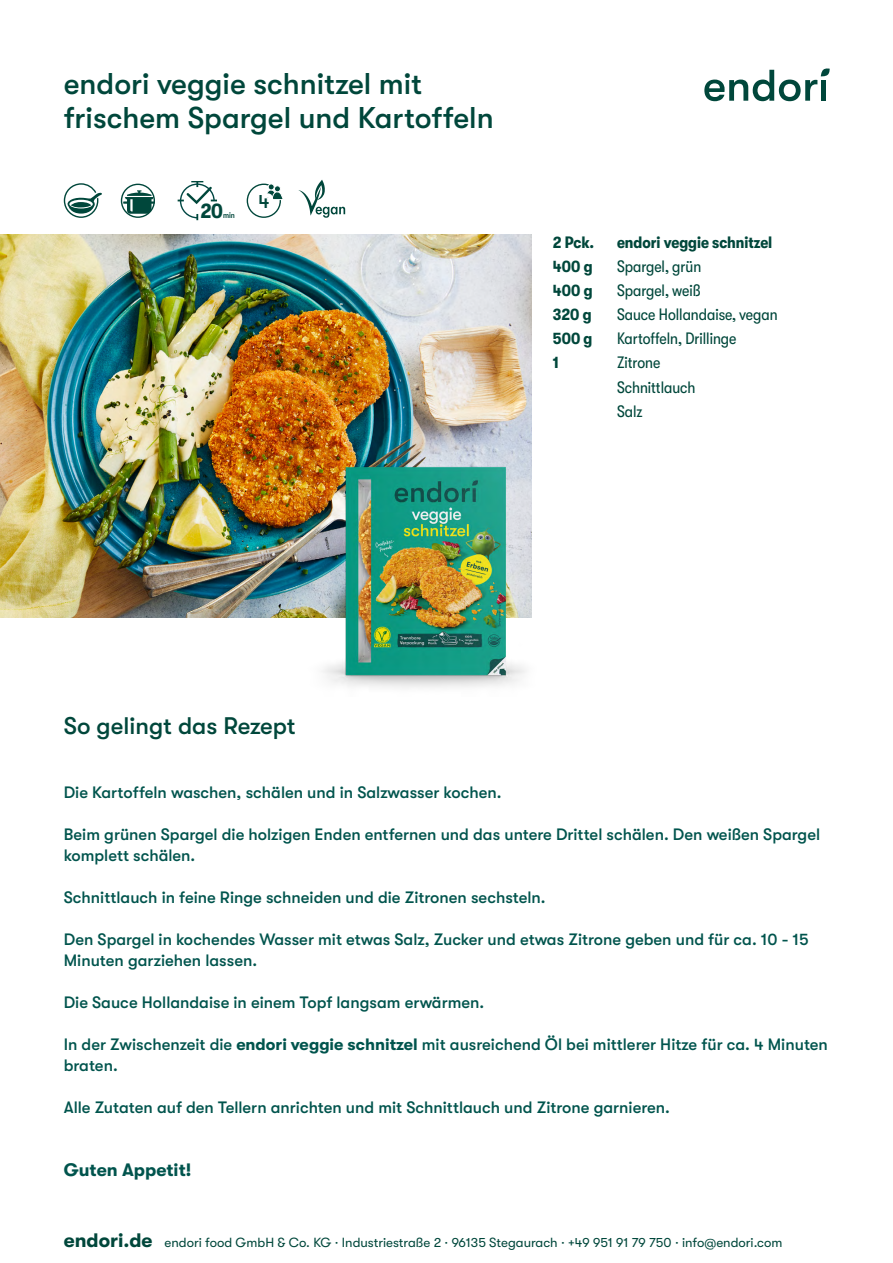
<style>
.page{position:relative;width:893px;height:1263px;background:#fff}
.page>*{position:absolute;margin:0;border:0;box-sizing:border-box;transform-origin:0 0}
.t1{font:500 30px/34.5px "GT Walsheim Pro";color:#00473b}
.t2{font:500 24px "GT Walsheim Pro";color:#00473b}
.t3{font:700 condensed 21px "GT Walsheim Pro";color:#00473b}
.t4{font:500 19.05px "GT Walsheim Pro";color:#00473b}
.t5{font:700 18px "GT Walsheim Pro";color:#00544d}
.t6{font:500 16.5px/21px "GT Walsheim Pro";color:#00544d}
.t7{font:condensed 16.5px/24.2px "GT Walsheim Pro";color:#00473b}
.t8{font:700 condensed 16.5px "GT Walsheim Pro";color:#00473b}
.t9{font:13.2px "GT Walsheim Pro";color:#00473b}
.t10{font:500 condensed 8.4px "GT Walsheim Pro";color:#00473b}
.s1{font-weight:700}
.s2{font-weight:700;font-size:19.5px}
</style>
<div class="page">
<svg style="left:704px;top:68px;width:126px;height:33px"></svg>
<img style="left:0;top:235px;width:531px;height:383px">
<img style="left:277px;top:421px;width:255px;height:267px">
<svg style="left:64px;top:183px;width:38px;height:35px"></svg>
<svg style="left:71px;top:202px;width:20px;height:6px"></svg>
<svg style="left:178px;top:181px;width:39px;height:39px"></svg>
<svg style="left:121px;top:184px;width:34px;height:34px"></svg>
<div style="left:247px;top:184px;width:34px;height:34px;border:1px solid #00473b;border-radius:50%"></div>
<div style="left:268px;top:183px;width:7px;height:7px;border:1px solid #fff;border-radius:50%"></div>
<svg style="left:253px;top:184px;width:30px;height:27px"></svg>
<svg style="left:298px;top:180px;width:47px;height:38px"></svg>
<h1 class="t1" style="left:64px;top:66px;width:431px">endori veggie schnitzel mit frischem Spargel und Kartoffeln</h1>
<p class="t3" style="left:200px;top:199px;width:24px">20</p>
<p class="t10" style="left:223px;top:210px;width:13px">min</p>
<p class="t4" style="left:258px;top:191px;width:13px">4</p>
<h2 class="t2" style="left:64px;top:712px;width:233px">So gelingt das Rezept</h2>
<p class="t8" style="left:553px;top:233px;width:42px">2 Pck.</p>
<p class="t8" style="left:617px;top:233px;width:157px">endori veggie schnitzel</p>
<p class="t8" style="left:553px;top:257px;width:41px">400 g</p>
<p class="t7" style="left:617px;top:254px;width:86px">Spargel, grün</p>
<p class="t8" style="left:553px;top:281px;width:41px">400 g</p>
<p class="t7" style="left:617px;top:278px;width:85px">Spargel, weiß</p>
<p class="t8" style="left:553px;top:305px;width:40px">320 g</p>
<p class="t7" style="left:617px;top:302px;width:162px">Sauce Hollandaise, vegan</p>
<p class="t8" style="left:553px;top:329px;width:41px">500 g</p>
<p class="t7" style="left:617px;top:327px;width:121px">Kartoffeln, Drillinge</p>
<p class="t8" style="left:553px;top:354px;width:8px">1</p>
<p class="t7" style="left:617px;top:351px;width:80px">Zitrone<br>Schnittlauch<br>Salz</p>
<p class="t6" style="left:64px;top:781px;width:439px">Die Kartoffeln waschen, schälen und in Salzwasser kochen.</p>
<p class="t6" style="left:64px;top:823px;width:758px">Beim grünen Spargel die holzigen Enden entfernen und das untere Drittel schälen. Den weißen Spargel komplett schälen.</p>
<p class="t6" style="left:64px;top:886px;width:483px">Schnittlauch in feine Ringe schneiden und die Zitronen sechsteln.</p>
<p class="t6" style="left:64px;top:928px;width:746px">Den Spargel in kochendes Wasser mit etwas Salz, Zucker und etwas Zitrone geben und für ca. 10 - 15<br>Minuten garziehen lassen.</p>
<p class="t6" style="left:64px;top:991px;width:422px">Die Sauce Hollandaise in einem Topf langsam erwärmen.</p>
<p class="t6" style="left:64px;top:1033px;width:766px">In der Zwischenzeit die <span class="s1">endori veggie schnitzel</span> mit ausreichend Öl bei mittlerer Hitze für ca. 4 Minuten braten.</p>
<p class="t6" style="left:64px;top:1096px;width:608px">Alle Zutaten auf den Tellern anrichten und mit Schnittlauch und Zitrone garnieren.</p>
<p class="t5" style="left:64px;top:1159px;width:129px">Guten Appetit!</p>
<p class="t9" style="left:64px;top:1235px;width:720px"><span class="s2">endori.de</span> endori food GmbH &amp; Co. KG · Industriestraße 2 · 96135 Stegaurach · +49 951 91 79 750 · info@endori.com</p>
</div>
